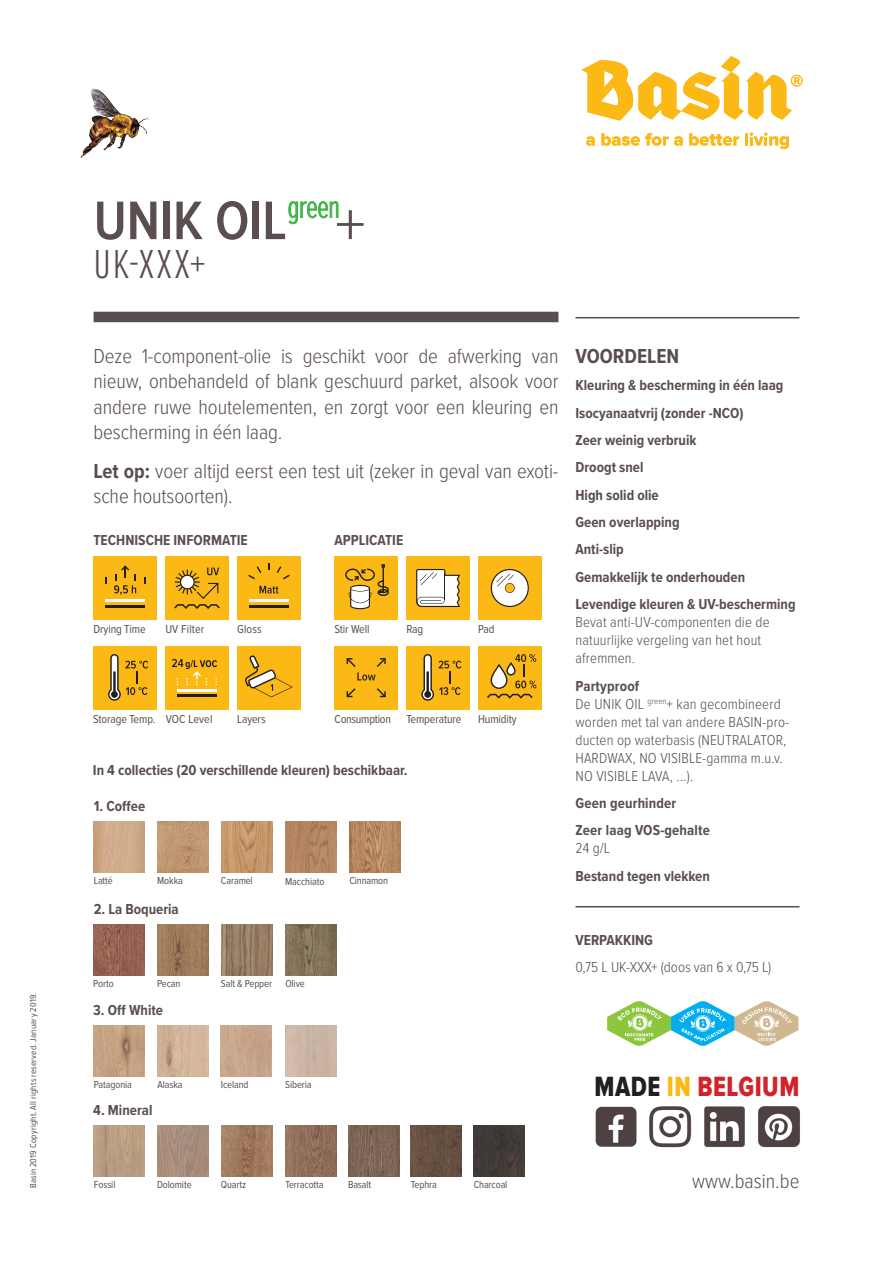
<style>
.page{position:relative;width:893px;height:1263px;background:#fff}
.page>*{position:absolute;margin:0;border:0;box-sizing:border-box;transform-origin:0 0}
.t1{font:600 56.25px "Proxima Nova Cond";letter-spacing:-.005em;color:#5a4e4f}
.t2{font:300 42px "Proxima Nova Ex Cn";color:#5a4e4f}
.t3{font:28.8px "Proxima Nova Cond Extrabld";letter-spacing:.02em;color:#d1232a;scale:.91 1}
.t4{font:300 21px/25.5px "Proxima Nova Cond";letter-spacing:-.005em;color:#5a4e4f;text-align:justify}
.Textes_10pt{font:700 21px "Proxima Nova Cond";color:#5a4e4f}
.Textes_10pt-2{font:700 15px/18px "Proxima Nova Cond";color:#5a4e4f}
.Textes_10pt-3{font:300 15px/18px "Proxima Nova Cond";letter-spacing:.01em;color:#5a4e4f}
.Textes_10pt-4{font:700 15px "Proxima Nova Cond";color:#574b4a}
.t5{font:12px "Proxima Nova Cond";letter-spacing:-.01em;color:#5a4e4f}
.t6{font:12px "Proxima Nova Cond";letter-spacing:-.02em;color:#574b4a}
.t7{font:12px "Proxima Nova Cond";letter-spacing:.01em;color:#5a4e4f}
.t8{font:12px "Proxima Nova Cond";letter-spacing:.01em;color:#574b4a}
.Leggende_8_pt{font:10.5px "Proxima Nova Cond";letter-spacing:-.01em;color:#5a4e4f}
.t9{font:9px "Proxima Nova Cond";letter-spacing:.025em;color:#574b4a}
.s1{color:#5a4e4f}
.s2{font-weight:700}
.s3{color:#574b4a}
.s4{font-weight:300;color:#574b4a}
.s5{color:#231f20}
.s6{color:#fcb814}
</style>
<div class="page">
<hr style="left:575px;top:317px;width:224px;height:1px;background:#5a4e4f">
<img style="left:80px;top:88px;width:69px;height:70px">
<div style="left:94px;top:312px;width:464px;height:10px;background:#5a4e4f"></div>
<svg style="left:288px;top:201px;width:76px;height:38px"></svg>
<svg style="left:581px;top:56px;width:222px;height:65px"></svg>
<svg style="left:601px;top:133px;width:82px;height:13px"></svg>
<svg style="left:586px;top:136px;width:9px;height:10px"></svg>
<svg style="left:689px;top:133px;width:50px;height:13px"></svg>
<svg style="left:745px;top:133px;width:44px;height:16px"></svg>
<div style="left:165px;top:556px;width:64px;height:64px;background:#fcb814"></div>
<svg style="left:174px;top:568px;width:46px;height:41px"></svg>
<div style="left:334px;top:556px;width:64px;height:64px;background:#fcb814"></div>
<svg style="left:345px;top:564px;width:44px;height:45px"></svg>
<div style="left:478px;top:646px;width:63px;height:63px;background:#fcb814"></div>
<svg style="left:487px;top:654px;width:49px;height:45px"></svg>
<div style="left:406px;top:646px;width:64px;height:63px;background:#fcb814"></div>
<svg style="left:421px;top:654px;width:40px;height:47px"></svg>
<div style="left:93px;top:646px;width:63px;height:63px;background:#fcb814"></div>
<svg style="left:108px;top:654px;width:40px;height:47px"></svg>
<hr style="left:575px;top:906px;width:224px;height:1px;background:#5a4e4f">
<img style="left:595px;top:1106px;width:42px;height:41px">
<img style="left:649px;top:1106px;width:42px;height:42px">
<img style="left:704px;top:1106px;width:41px;height:41px">
<img style="left:758px;top:1106px;width:42px;height:42px">
<div style="left:94px;top:556px;width:63px;height:64px;background:#fcb814"></div>
<hr style="left:106px;top:599px;width:39px;height:3px;background:#fff">
<hr style="left:106px;top:605px;width:39px;height:3px;background:#231f20">
<svg style="left:105px;top:577px;width:2px;height:7px"></svg>
<svg style="left:114px;top:565px;width:22px;height:30px"></svg>
<div style="left:478px;top:556px;width:63px;height:64px;background:#fcb814"></div>
<svg style="left:491px;top:569px;width:38px;height:38px"></svg>
<div style="left:406px;top:556px;width:64px;height:64px;background:#fcb814"></div>
<svg style="left:416px;top:569px;width:44px;height:38px;background:#dad4c8"></svg>
<div style="left:237px;top:646px;width:63px;height:63px;background:#fcb814"></div>
<svg style="left:245px;top:655px;width:47px;height:42px"></svg>
<div style="left:334px;top:646px;width:64px;height:63px;background:#fcb814"></div>
<svg style="left:347px;top:688px;width:9px;height:9px"></svg>
<svg style="left:377px;top:688px;width:9px;height:9px"></svg>
<svg style="left:347px;top:658px;width:39px;height:23px"></svg>
<div style="left:165px;top:646px;width:63px;height:63px;background:#fcb814"></div>
<hr style="left:177px;top:689px;width:39px;height:3px;background:#fff">
<hr style="left:177px;top:694px;width:39px;height:3px;background:#231f20">
<svg style="left:172px;top:659px;width:45px;height:26px"></svg>
<img style="left:158px;top:1025px;width:50px;height:51px">
<img style="left:348px;top:1125px;width:51px;height:51px">
<img style="left:221px;top:822px;width:51px;height:51px">
<img style="left:474px;top:1125px;width:51px;height:51px">
<img style="left:349px;top:822px;width:51px;height:51px">
<img style="left:94px;top:1125px;width:51px;height:51px">
<img style="left:221px;top:1025px;width:51px;height:51px">
<img style="left:158px;top:924px;width:50px;height:51px">
<img style="left:94px;top:1025px;width:51px;height:51px">
<img style="left:94px;top:822px;width:51px;height:51px">
<img style="left:285px;top:822px;width:51px;height:51px">
<img style="left:221px;top:924px;width:51px;height:51px">
<img style="left:157px;top:1125px;width:51px;height:51px">
<img style="left:157px;top:822px;width:51px;height:51px">
<img style="left:285px;top:1025px;width:51px;height:51px">
<img style="left:411px;top:1125px;width:51px;height:51px">
<img style="left:285px;top:924px;width:51px;height:51px">
<img style="left:285px;top:1125px;width:51px;height:51px">
<img style="left:94px;top:924px;width:51px;height:51px">
<img style="left:221px;top:1125px;width:51px;height:51px">
<svg style="left:607px;top:1001px;width:191px;height:45px"></svg>
<div style="left:237px;top:556px;width:64px;height:63px;background:#fcb814"></div>
<hr style="left:249px;top:599px;width:40px;height:3px;background:#fff">
<hr style="left:249px;top:605px;width:40px;height:3px;background:#231f20">
<svg style="left:277px;top:566px;width:13px;height:13px"></svg>
<svg style="left:268px;top:563px;width:2px;height:7px"></svg>
<svg style="left:248px;top:566px;width:13px;height:13px"></svg>
<svg style="left:259px;top:586px;width:20px;height:7px"></svg>
<p class="t9" style="left:29px;top:1188px;width:197px;rotate:-90deg">Basin 2019 Copyright. All rights reserved. <span class="s1">January</span> 2019.</p>
<h1 class="t1" style="left:94px;top:195px;width:194px">UNIK OIL</h1>
<h2 class="t2" style="left:94px;top:234px;width:114px">UK-XXX+</h2>
<p class="t4" style="left:94px;top:344px;width:466px">Deze 1-component-olie is geschikt voor de afwerking van nieuw, onbehandeld of blank geschuurd parket, alsook voor andere ruwe houtelementen, en zorgt voor een kleuring en bescherming in één laag.</p>
<p class="t4" style="left:94px;top:458px;width:466px"><span class="s2">Let op:</span> voer altijd eerst een test uit (zeker in geval van exoti&shy;sche houtsoorten).</p>
<p class="Textes_10pt-2" style="left:94px;top:531px;width:156px">TECHNISCHE INFORMATIE</p>
<p class="Textes_10pt-2" style="left:334px;top:531px;width:70px">APPLICATIE</p>
<p class="t5" style="left:94px;top:624px;width:54px">Drying Time</p>
<p class="t7" style="left:165px;top:624px;width:41px">UV Filter</p>
<p class="t5" style="left:237px;top:624px;width:26px">Gloss</p>
<p class="t5" style="left:334px;top:624px;width:36px">Stir Well</p>
<p class="t5" style="left:406px;top:624px;width:18px">Rag</p>
<p class="t5" style="left:478px;top:624px;width:18px">Pad</p>
<p class="t5" style="left:93px;top:713px;width:64px">Storage Temp.</p>
<p class="t8" style="left:166px;top:713px;width:48px">VOC Level</p>
<p class="t6" style="left:334px;top:713px;width:58px">Consumption</p>
<p class="t5" style="left:406px;top:713px;width:57px">Temperature</p>
<p class="t5" style="left:478px;top:713px;width:40px">Humidity</p>
<p class="t5" style="left:237px;top:713px;width:30px">Layers</p>
<p class="Textes_10pt-2" style="left:93px;top:761px;width:316px">In 4 collecties (20 verschillende kleuren) beschikbaar.</p>
<p class="Textes_10pt-2" style="left:94px;top:798px;width:53px">1. Coffee</p>
<p class="Leggende_8_pt" style="left:94px;top:876px;width:21px">Latté</p>
<p class="Leggende_8_pt" style="left:157px;top:876px;width:27px">Mokka</p>
<p class="Leggende_8_pt" style="left:221px;top:876px;width:33px">Caramel</p>
<p class="Leggende_8_pt" style="left:285px;top:876px;width:41px">Macchiato</p>
<p class="Leggende_8_pt" style="left:349px;top:876px;width:40px">Cinnamon</p>
<p class="Textes_10pt-2" style="left:94px;top:900px;width:87px">2. La Boqueria</p>
<p class="Leggende_8_pt" style="left:93px;top:979px;width:22px">Porto</p>
<p class="Leggende_8_pt" style="left:157px;top:979px;width:25px">Pecan</p>
<p class="Leggende_8_pt" style="left:221px;top:979px;width:53px">Salt &amp; Pepper</p>
<p class="Leggende_8_pt" style="left:285px;top:979px;width:21px">Olive</p>
<p class="Textes_10pt-2" style="left:93px;top:1001px;width:71px">3. Off White</p>
<p class="Textes_10pt" style="left:575px;top:343px;width:105px">VOORDELEN</p>
<p class="Textes_10pt-2" style="left:575px;top:377px;width:209px">Kleuring &amp; bescherming in één laag</p>
<p class="Textes_10pt-2" style="left:575px;top:404px;width:170px">Isocyanaatvrij (zonder -NCO)</p>
<p class="Textes_10pt-2" style="left:575px;top:431px;width:123px">Zeer weinig verbruik</p>
<p class="Textes_10pt-2" style="left:575px;top:459px;width:70px">Droogt snel</p>
<p class="Textes_10pt-4" style="left:575px;top:486px;width:85px">High solid olie</p>
<p class="Textes_10pt-2" style="left:575px;top:514px;width:106px">Geen overlapping</p>
<p class="Textes_10pt-2" style="left:575px;top:541px;width:50px">Anti-slip</p>
<p class="Textes_10pt-2" style="left:575px;top:568px;width:171px">Gemakkelijk te onderhouden</p>
<p class="Textes_10pt-3" style="left:575px;top:595px;width:222px"><span class="s2">Levendige kleuren &amp; UV-bescherming<br></span>Bevat anti-UV-componenten die de natuurlijke vergeling van het <span class="s3">hout afremmen.</span></p>
<p class="Textes_10pt-3" style="left:575px;top:677px;width:215px"><span class="s2">Partyproof<br></span>De UNIK OIL <sup>green</sup>+ kan gecombineerd worden met tal van andere BASIN-pro&shy;ducten op waterbasis (NEUTRALATOR,<br>HARDWAX, NO VISIBLE-gamma m.u.v.<br>NO VISIBLE LAVA, ...).</p>
<p class="Textes_10pt-2" style="left:575px;top:794px;width:102px">Geen geurhinder</p>
<p class="Textes_10pt-2" style="left:575px;top:822px;width:136px">Zeer laag VOS-gehalte<br><span class="s4">24 g/L</span></p>
<p class="Textes_10pt-2" style="left:575px;top:867px;width:136px">Bestand tegen vlekken</p>
<p class="Textes_10pt-2" style="left:575px;top:931px;width:79px">VERPAKKING</p>
<p class="Textes_10pt-3" style="left:575px;top:958px;width:197px">0,75 L UK-XXX+ (doos van 6 x 0,75 L)</p>
<p class="Leggende_8_pt" style="left:94px;top:1079px;width:40px">Patagonia</p>
<p class="Leggende_8_pt" style="left:158px;top:1079px;width:27px">Alaska</p>
<p class="Leggende_8_pt" style="left:221px;top:1079px;width:29px">Iceland</p>
<p class="Leggende_8_pt" style="left:285px;top:1079px;width:28px">Siberia</p>
<p class="Textes_10pt-2" style="left:93px;top:1101px;width:61px">4. Mineral</p>
<p class="Leggende_8_pt" style="left:94px;top:1180px;width:23px">Fossil</p>
<p class="Leggende_8_pt" style="left:221px;top:1180px;width:27px">Quartz</p>
<p class="Leggende_8_pt" style="left:285px;top:1180px;width:40px">Terracotta</p>
<p class="Leggende_8_pt" style="left:348px;top:1180px;width:25px">Basalt</p>
<p class="Leggende_8_pt" style="left:157px;top:1180px;width:36px">Dolomite</p>
<p class="Leggende_8_pt" style="left:411px;top:1180px;width:27px">Tephra</p>
<p class="Leggende_8_pt" style="left:474px;top:1180px;width:35px">Charcoal</p>
<p class="t3" style="left:594px;top:1073px;width:227px"><span class="s5">MADE</span> <span class="s6">IN</span> BELGIUM</p>
<p class="t4" style="left:692px;top:1169px;width:109px">www.basin.be</p>
</div>
